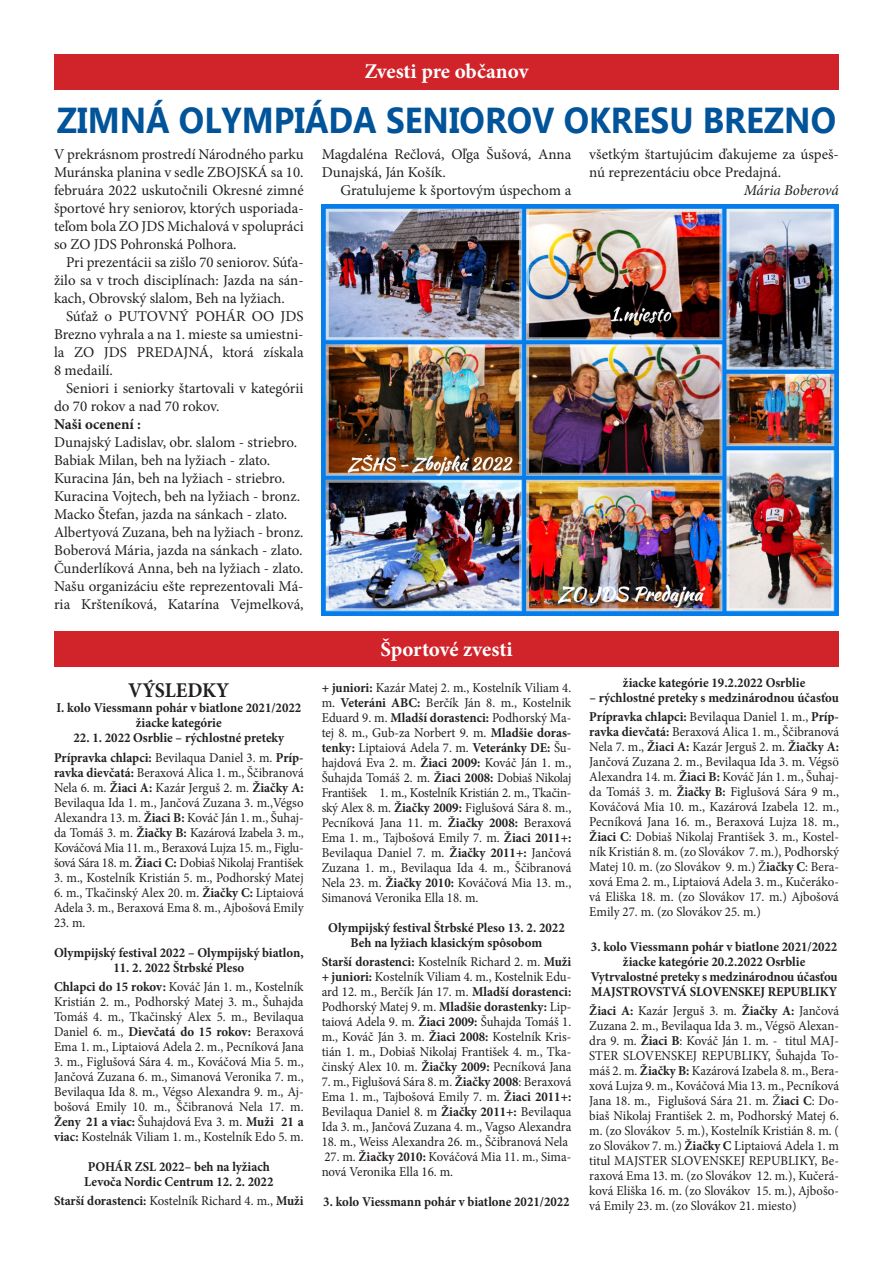
<style>
.page{position:relative;width:893px;height:1263px;background:#fff}
.page>*{position:absolute;margin:0;border:0;box-sizing:border-box;transform-origin:0 0}
.Heading_1{font:700 36px "Ebrima";color:#015499;scale:.93 1}
.Normálny{font:700 21px "Minion Pro";letter-spacing:-.005em;color:#fff}
.Normálny-2{font:700 21px "Minion Pro";color:#231f20;scale:.95 1}
.Normálny-3{font:15px/18px "Minion Pro";color:#231f20}
.Normálny-4{font:italic 15px "Minion Pro";letter-spacing:-.005em;color:#231f20}
.Normálny-5{font:700 15px "Minion Pro";color:#231f20}
.Normálny-6{font:13.5px/15px "Minion Pro";color:#231f20;text-align:justify;scale:.95 1}
.Normálny-7{font:700 13.5px/15px "Minion Pro";color:#231f20;text-align:center;scale:.95 1}
.s1{font-weight:700}
.s2{font-weight:400}
</style>
<div class="page">
<div style="left:54px;top:631px;width:785px;height:36px;background:#d1232a"></div>
<div style="left:54px;top:54px;width:785px;height:36px;background:#d1232a"></div>
<img style="left:322px;top:204px;width:517px;height:411px">
<p class="Normálny" style="left:364px;top:57px;width:165px">Zvesti pre občanov</p>
<p class="Heading_1" style="left:57px;top:93px;width:839px">ZIMNÁ OLYMPIÁDA SENIOROV OKRESU BREZNO</p>
<p class="Normálny-3" style="left:54px;top:145px;width:251px;text-align:justify">V prekrásnom prostredí Národného parku Muránska planina v sedle ZBOJSKÁ sa 10. februára 2022 uskutočnili Okresné zimné športové hry seniorov, ktorých usporiada&shy;teľom bola ZO JDS Michalová v spolupráci so ZO JDS Pohronská Polhora.</p>
<p class="Normálny-3" style="left:54px;top:253px;width:251px;text-align:justify;text-indent:12px">Pri prezentácii sa zišlo 70 seniorov. Súťa&shy;žilo sa v troch disciplínach: Jazda na sán&shy;kach, Obrovský slalom, Beh na lyžiach.</p>
<p class="Normálny-3" style="left:54px;top:307px;width:251px;text-align:justify;text-indent:12px">Súťaž o PUTOVNÝ POHÁR OO JDS Brezno vyhrala a na 1. mieste sa umiestni&shy;la ZO JDS PREDAJNÁ, ktorá získala 8 medailí.</p>
<p class="Normálny-3" style="left:54px;top:379px;width:251px;text-indent:12px">Seniori i seniorky štartovali v kategórii do 70 rokov a nad 70 rokov.</p>
<p class="Normálny-5" style="left:54px;top:413px;width:88px">Naši ocenení :</p>
<p class="Normálny-3" style="left:54px;top:433px;width:245px">Dunajský Ladislav, obr. slalom - striebro.</p>
<p class="Normálny-3" style="left:54px;top:451px;width:218px">Babiak Milan, beh na lyžiach - zlato.</p>
<p class="Normálny-3" style="left:54px;top:469px;width:233px">Kuracina Ján, beh na lyžiach - striebro.</p>
<p class="Normálny-3" style="left:54px;top:487px;width:248px">Kuracina Vojtech, beh na lyžiach - bronz.</p>
<p class="Normálny-3" style="left:54px;top:505px;width:235px">Macko Štefan, jazda na sánkach - zlato.</p>
<p class="Normálny-3" style="left:54px;top:523px;width:251px">Albertyová Zuzana, beh na lyžiach - bronz.</p>
<p class="Normálny-3" style="left:54px;top:541px;width:250px">Boberová Mária, jazda na sánkach - zlato.</p>
<p class="Normálny-3" style="left:54px;top:559px;width:251px">Čunderlíková Anna, beh na lyžiach - zlato.</p>
<p class="Normálny-3" style="left:54px;top:577px;width:251px">Našu organizáciu ešte reprezentovali Má&shy;ria Kršteníková, Katarína Vejmelková,</p>
<p class="Normálny-3" style="left:322px;top:145px;width:251px">Magdaléna Rečlová, Oľga Šušová, Anna<br>Dunajská, Ján Košík.</p>
<p class="Normálny-3" style="left:340px;top:181px;width:232px">Gratulujeme k športovým úspechom a</p>
<p class="Normálny-3" style="left:589px;top:145px;width:251px">všetkým štartujúcim ďakujeme za úspeš&shy;nú reprezentáciu obce Predajná.</p>
<p class="Normálny-4" style="left:744px;top:180px;width:97px">Mária Boberová</p>
<p class="Normálny-2" style="left:128px;top:676px;width:108px">VÝSLEDKY</p>
<p class="Normálny-7" style="left:56px;top:700px;width:259px">I. kolo Viessmann pohár v biatlone 2021/2022 žiacke kategórie</p>
<p class="Normálny-7" style="left:74px;top:730px;width:223px">22. 1. 2022 Osrblie – rýchlostné preteky</p>
<p class="Normálny-6" style="left:54px;top:750px;width:264px"><span class="s1">Prípravka chlapci:</span> Bevilaqua Daniel 3. m. <span class="s1">Príp&shy;ravka dievčatá:</span> Beraxová Alica 1. m., Ščibranová Nela 6. m. <span class="s1">Žiaci A:</span> Kazár Jerguš 2. m. <span class="s1">Žiačky A:<br></span>Bevilaqua Ida 1. m., Jančová Zuzana 3. m.,Végso Alexandra 13. m. <span class="s1">Žiaci B:</span> Kováč Ján 1. m., Šuhaj&shy;da Tomáš 3. m. <span class="s1">Žiačky B:</span> Kazárová Izabela 3. m., Kováčová Mia 11. m., Beraxová Lujza 15. m., Figlu&shy;šová Sára 18. m. <span class="s1">Žiaci C:</span> Dobiaš Nikolaj František</p>
<p class="Normálny-6" style="left:54px;top:870px;width:264px">3. m., Kostelník Kristián 5. m., Podhorský Matej</p>
<p class="Normálny-6" style="left:54px;top:885px;width:264px">6. m., Tkačinský Alex 20. m. <span class="s1">Žiačky C:</span> Liptaiová<br>Adela 3. m., Beraxová Ema 8. m., Ajbošová Emily</p>
<p class="Normálny-6" style="left:54px;top:915px;width:35px">23. m.</p>
<p class="Normálny-7" style="left:54px;top:945px;width:264px">Olympijský festival 2022 – Olympijský biatlon,</p>
<p class="Normálny-7" style="left:113px;top:960px;width:139px">11. 2. 2022 Štrbské Pleso</p>
<p class="Normálny-6" style="left:54px;top:979px;width:264px"><span class="s1">Chlapci do 15 rokov:</span> Kováč Ján 1. m., Kostelník Kristián 2. m., Podhorský Matej 3. m., Šuhajda Tomáš 4. m., Tkačinský Alex 5. m., Bevilaqua Daniel 6. m., <span class="s1">Dievčatá do 15 rokov:</span> Beraxová Ema 1. m., Liptaiová Adela 2. m., Pecníková Jana</p>
<p class="Normálny-6" style="left:54px;top:1054px;width:264px">3. m., Figlušová Sára 4. m., Kováčová Mia 5. m., Jančová Zuzana 6. m., Simanová Veronika 7. m., Bevilaqua Ida 8. m., Végso Alexandra 9. m., Aj&shy;bošová Emily 10. m., Ščibranová Nela 17. m.<br><span class="s1">Ženy 21 a viac:</span> Šuhajdová Eva 3. m. <span class="s1">Muži 21 a viac:</span> Kostelnák Viliam 1. m., Kostelník Edo 5. m.</p>
<p class="Normálny-7" style="left:88px;top:1159px;width:193px">POHÁR ZSL 2022– beh na lyžiach</p>
<p class="Normálny-7" style="left:84px;top:1174px;width:201px">Levoča Nordic Centrum 12. 2. 2022</p>
<p class="Normálny-7" style="left:54px;top:1193px;width:264px">Starší dorastenci: <span class="s2">Kostelník Richard 4. m.,</span> Muži</p>
<p class="Normálny" style="left:380px;top:634px;width:134px">Športové zvesti</p>
<p class="Normálny-6" style="left:322px;top:680px;width:264px"><span class="s1">+ juniori:</span> Kazár Matej 2. m., Kostelník Viliam 4. m. <span class="s1">Veteráni ABC:</span> Berčík Ján 8. m., Kostelnik Eduard 9. m. <span class="s1">Mladší dorastenci:</span> Podhorský Ma&shy;tej 8. m., Gub-za Norbert 9. m. <span class="s1">Mladšie doras&shy;tenky:</span> Liptaiová Adela 7. m. <span class="s1">Veteránky DE:</span> Šu&shy;hajdová Eva 2. m. <span class="s1">Žiaci 2009:</span> Kováč Ján 1. m., Šuhajda Tomáš 2. m. <span class="s1">Žiaci 2008:</span> Dobiaš Nikolaj František 1. m., Kostelník Kristián 2. m., Tkačin&shy;ský Alex 8. m. <span class="s1">Žiačky 2009:</span> Figlušová Sára 8. m., Pecníková Jana 11. m. <span class="s1">Žiačky 2008:</span> Beraxová Ema 1. m., Tajbošová Emily 7. m. <span class="s1">Žiaci 2011+:<br></span>Bevilaqua Daniel 7. m. <span class="s1">Žiačky 2011+:</span> Jančová Zuzana 1. m., Bevilaqua Ida 4. m., Ščibranová Nela 23. m. <span class="s1">Žiačky 2010:</span> Kováčová Mia 13. m., Simanová Veronika Ella 18. m.</p>
<p class="Normálny-7" style="left:328px;top:920px;width:250px">Olympijský festival Štrbské Pleso 13. 2. 2022</p>
<p class="Normálny-7" style="left:351px;top:935px;width:203px">Beh na lyžiach klasickým spôsobom</p>
<p class="Normálny-6" style="left:322px;top:954px;width:264px"><span class="s1">Starší dorastenci:</span> Kostelník Richard 2. m. <span class="s1">Muži + juniori:</span> Kostelník Viliam 4. m., Kostelnik Edu&shy;ard 12. m., Berčík Ján 17. m. <span class="s1">Mladší dorastenci:<br></span>Podhorský Matej 9. m. <span class="s1">Mladšie dorastenky:</span> Lip&shy;taiová Adela 9. m. <span class="s1">Žiaci 2009:</span> Šuhajda Tomáš 1. m., Kováč Ján 3. m. <span class="s1">Žiaci 2008:</span> Kostelník Kris&shy;tián 1. m., Dobiaš Nikolaj František 4. m., Tka&shy;činský Alex 10. m. <span class="s1">Žiačky 2009:</span> Pecníková Jana</p>
<p class="Normálny-6" style="left:322px;top:1074px;width:264px">7. m., Figlušová Sára 8. m. <span class="s1">Žiačky 2008</span>: Beraxová Ema 1. m., Tajbošová Emily 7. m. <span class="s1">Žiaci 2011+:<br></span>Bevilaqua Daniel 8. m <span class="s1">Žiačky 2011+:</span> Bevilaqua Ida 3. m., Jančová Zuzana 4. m., Vagso Alexandra</p>
<p class="Normálny-6" style="left:322px;top:1134px;width:261px">18. m., Weiss Alexandra 26. m., Ščibranová Nela</p>
<p class="Normálny-6" style="left:322px;top:1149px;width:264px">27. m. <span class="s1">Žiačky 2010:</span> Kováčová Mia 11. m., Sima&shy;nová Veronika Ella 16. m.</p>
<p class="Normálny-7" style="left:323px;top:1194px;width:261px">3. kolo Viessmann pohár v biatlone 2021/2022</p>
<p class="Normálny-7" style="left:623px;top:675px;width:193px">žiacke kategórie 19.2.2022 Osrblie</p>
<p class="Normálny-7" style="left:589px;top:690px;width:264px">– rýchlostné preteky s medzinárodnou účasťou</p>
<p class="Normálny-6" style="left:589px;top:709px;width:264px"><span class="s1">Prípravka chlapci:</span> Bevilaqua Daniel 1. m., <span class="s1">Príp&shy;ravka dievčatá:</span> Beraxová Alica 1. m., Ščibranová Nela 7. m., <span class="s1">Žiaci A:</span> Kazár Jerguš 2. m. <span class="s1">Žiačky A:<br></span>Jančová Zuzana 2. m., Bevilaqua Ida 3. m. Végsö Alexandra 14. m. <span class="s1">Žiaci B:</span> Kováč Ján 1. m., Šuhaj&shy;da Tomáš 3. m. <span class="s1">Žiačky B:</span> Figlušová Sára 9 m., Kováčová Mia 10. m., Kazárová Izabela 12. m., Pecníková Jana 16. m., Beraxová Lujza 18. m., <span class="s1">Žiaci C</span>: Dobiaš Nikolaj František 3. m., Kostel&shy;ník Kristián 8. m. (zo Slovákov 7. m.), Podhorský Matej 10. m. (zo Slovákov 9. m.) Ž<span class="s1">iačky C</span>: Bera&shy;xová Ema 2. m., Liptaiová Adela 3. m., Kučeráko&shy;vá Eliška 18. m. (zo Slovákov 17. m.) Ajbošová Emily 27. m. (zo Slovákov 25. m.)</p>
<p class="Normálny-7" style="left:591px;top:938px;width:261px">3. kolo Viessmann pohár v biatlone 2021/2022 žiacke kategórie 20.2.2022 Osrblie</p>
<p class="Normálny-7" style="left:591px;top:968px;width:261px">Vytrvalostné preteky s medzinárodnou účasťou</p>
<p class="Normálny-7" style="left:591px;top:983px;width:260px">MAJSTROVSTVÁ SLOVENSKEJ REPUBLIKY</p>
<p class="Normálny-6" style="left:589px;top:1003px;width:264px"><span class="s1">Žiaci A:</span> Kazár Jerguš 3. m. <span class="s1">Žiačky A:</span> Jančová Zuzana 2. m., Bevilaqua Ida 3. m., Végsö Alexan&shy;dra 9. m. <span class="s1">Žiaci B</span>: Kováč Ján 1. m. - titul MAJ-STER SLOVENSKEJ REPUBLIKY, Šuhajda To&shy;máš 2. m. <span class="s1">Žiačky B:</span> Kazárová Izabela 8. m., Bera&shy;xová Lujza 9. m., Kováčová Mia 13. m., Pecníková Jana 18. m., Figlušová Sára 21. m. Ž<span class="s1">iaci C</span>: Do&shy;biaš Nikolaj František 2. m, Podhorský Matej 6. m. (zo Slovákov 5. m.), Kostelník Kristián 8. m. ( zo Slovákov 7. m.) <span class="s1">Žiačky C</span> Liptaiová Adela 1. m titul MAJSTER SLOVENSKEJ REPUBLIKY, Be&shy;raxová Ema 13. m. (zo Slovákov 12. m.), Kučerá&shy;ková Eliška 16. m. (zo Slovákov 15. m.), Ajbošo&shy;vá Emily 23. m. (zo Slovákov 21. miesto)</p>
</div>
